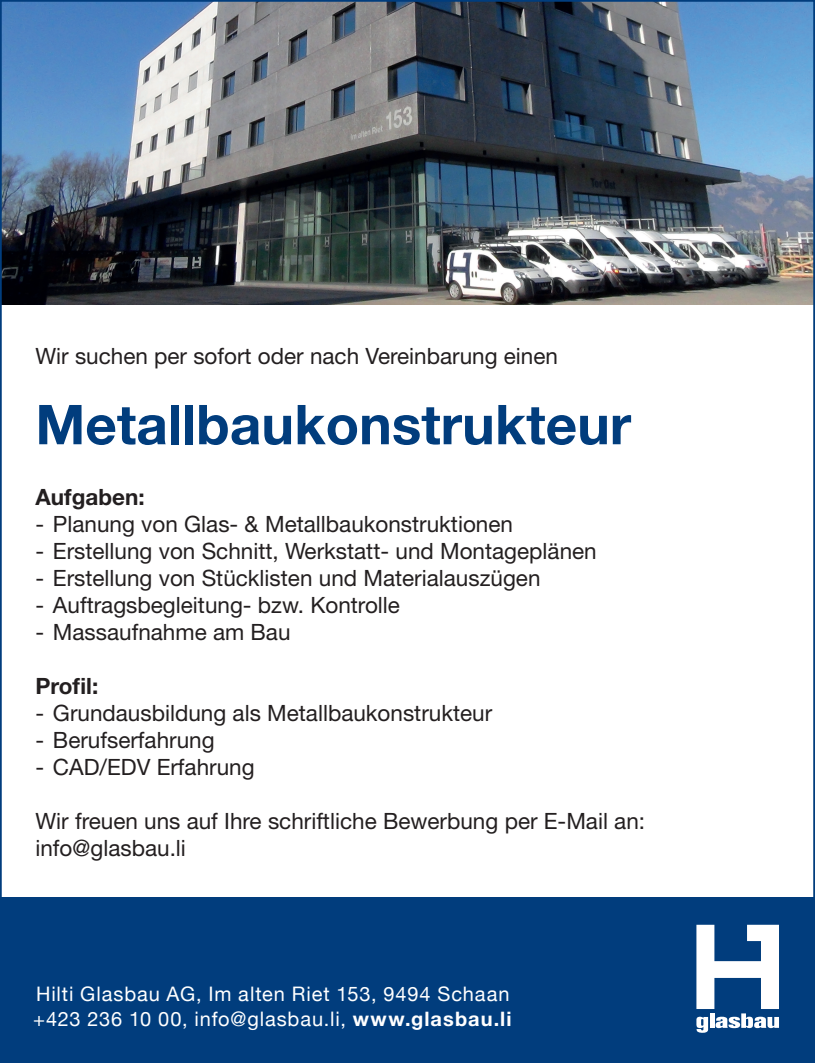
<style>
.page{position:relative;width:815px;height:1063px;background:#fff}
.page>*{position:absolute;margin:0;border:0;box-sizing:border-box;transform-origin:0 0}
.t1{font:700 55px "Helvetica Neue LT Std";color:#013d7d}
.t2{font:22.5px/27px "Helvetica Neue LT Std";color:#231f20}
.t3{font:700 22.5px "Helvetica Neue LT Std";color:#231f20}
.t4{font:20px/25px "Helvetica Neue";letter-spacing:.045em;color:#fff}
.s1{font-family:"Helvetica Neue LT Std";font-weight:700}
</style>
<div class="page">
<div style="left:0;top:897px;width:815px;height:166px;background:#013d7d"></div>
<svg style="left:696px;top:925px;width:83px;height:108px"></svg>
<img style="left:3px;top:3px;width:809px;height:302px">
<p class="t2" style="left:35px;top:342px;width:524px">Wir suchen per sofort oder nach Vereinbarung einen</p>
<h1 class="t1" style="left:35px;top:391px;width:597px">Metallbaukonstrukteur</h1>
<p class="t3" style="left:35px;top:483px;width:111px">Aufgaben:</p>
<p class="t2" style="left:35px;top:511px;width:479px">- Planung von Glas- &amp; Metallbaukonstruktionen</p>
<p class="t2" style="left:35px;top:538px;width:563px">- Erstellung von Schnitt, Werkstatt- und Montageplänen</p>
<p class="t2" style="left:35px;top:565px;width:507px">- Erstellung von Stücklisten und Materialauszügen</p>
<p class="t2" style="left:35px;top:592px;width:366px">- Auftragsbegleitung- bzw. Kontrolle</p>
<p class="t2" style="left:35px;top:619px;width:257px">- Massaufnahme am Bau</p>
<p class="t3" style="left:35px;top:672px;width:64px">Profil:</p>
<p class="t2" style="left:35px;top:700px;width:458px">- Grundausbildung als Metallbaukonstrukteur</p>
<p class="t2" style="left:35px;top:727px;width:181px">- Berufserfahrung</p>
<p class="t2" style="left:35px;top:754px;width:221px">- CAD/EDV Erfahrung</p>
<p class="t2" style="left:35px;top:808px;width:611px">Wir freuen uns auf Ihre schriftliche Bewerbung per E-Mail an: info@glasbau.li</p>
<p class="t4" style="left:33px;top:982px;width:480px">Hilti Glasbau AG, Im alten Riet 153, 9494 Schaan +423 236 10 00, info@glasbau.li, <span class="s1">www.glasbau.li</span></p>
</div>
